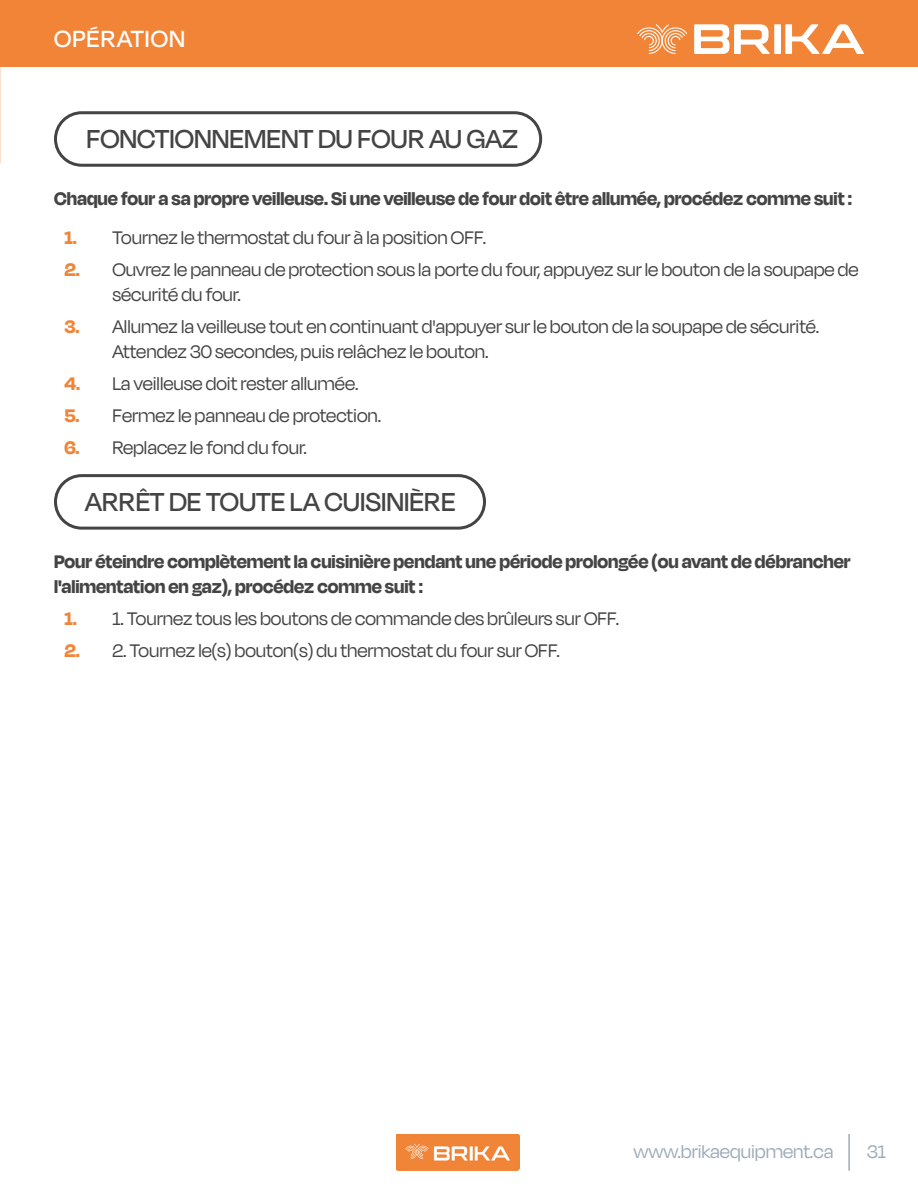
<style>
.page{position:relative;width:918px;height:1188px;background:#fff}
.page>*{position:absolute;margin:0;border:0;box-sizing:border-box;transform-origin:0 0}
.CHAPTER{font:500 30px "Degular Display";color:#444}
.page_name{font:500 27px "Degular Display";letter-spacing:.04em;color:#fff}
.t1{font:21px/25.2px "Degular Display";color:#444}
.CHAPTER-2{font:700 21px/25.2px "Degular Display";color:#444}
.t2{font:21px "Degular Display";color:#9babb8}
.s1{font-weight:700;color:#f08538}
</style>
<div class="page">
<div style="left:0;top:0;width:918px;height:67px;background:#f18436"></div>
<div style="left:54px;top:111px;width:488px;height:56px;border:3px solid #444;border-radius:26px"></div>
<div style="left:54px;top:474px;width:432px;height:56px;border:3px solid #444;border-radius:26px"></div>
<img style="left:397px;top:1134px;width:123px;height:37px">
<hr style="left:848px;top:1134px;width:2px;height:37px;background:#9babb8">
<svg style="left:694px;top:24px;width:76px;height:30px"></svg>
<div style="left:774px;top:24px;width:7px;height:30px;background:#fff"></div>
<svg style="left:785px;top:24px;width:79px;height:30px"></svg>
<svg style="left:637px;top:24px;width:50px;height:30px"></svg>
<p class="page_name" style="left:54px;top:23px;width:133px">OPÉRATION</p>
<p class="CHAPTER" style="left:86px;top:122px;width:433px">FONCTIONNEMENT DU FOUR AU GAZ</p>
<p class="CHAPTER-2" style="left:54px;top:185px;width:800px">Chaque four a sa propre veilleuse. Si une veilleuse de four doit être allumée, procédez comme suit :</p>
<p class="t1" style="left:64px;top:224px;width:423px"><span class="s1">1.</span> Tournez le thermostat du four à la position OFF.</p>
<p class="t1" style="left:112px;top:256px;width:748px;text-indent:-48px"><span class="s1">2.</span> Ouvrez le panneau de protection sous la porte du four, appuyez sur le bouton de la soupape de sécurité du four.</p>
<p class="t1" style="left:112px;top:313px;width:708px;text-indent:-48px"><span class="s1">3.</span> Allumez la veilleuse tout en continuant d'appuyer sur le bouton de la soupape de sécurité.<br>Attendez 30 secondes, puis relâchez le bouton.</p>
<p class="t1" style="left:64px;top:370px;width:296px"><span class="s1">4.</span> La veilleuse doit rester allumée.</p>
<p class="t1" style="left:64px;top:402px;width:318px"><span class="s1">5.</span> Fermez le panneau de protection.</p>
<p class="t1" style="left:64px;top:434px;width:244px"><span class="s1">6.</span> Replacez le fond du four.</p>
<p class="CHAPTER" style="left:85px;top:485px;width:372px">ARRÊT DE TOUTE LA CUISINIÈRE</p>
<p class="CHAPTER-2" style="left:54px;top:548px;width:798px">Pour éteindre complètement la cuisinière pendant une période prolongée (ou avant de débrancher l'alimentation en gaz), procédez comme suit :</p>
<p class="t1" style="left:64px;top:605px;width:556px"><span class="s1">1.</span> 1. Tournez tous les boutons de commande des brûleurs sur OFF.</p>
<p class="t1" style="left:64px;top:637px;width:497px"><span class="s1">2.</span> 2. Tournez le(s) bouton(s) du thermostat du four sur OFF.</p>
<p class="t2" style="left:634px;top:1139px;width:201px">www.brikaequipment.ca</p>
<p class="t2" style="left:867px;top:1139px;width:20px">31</p>
</div>
